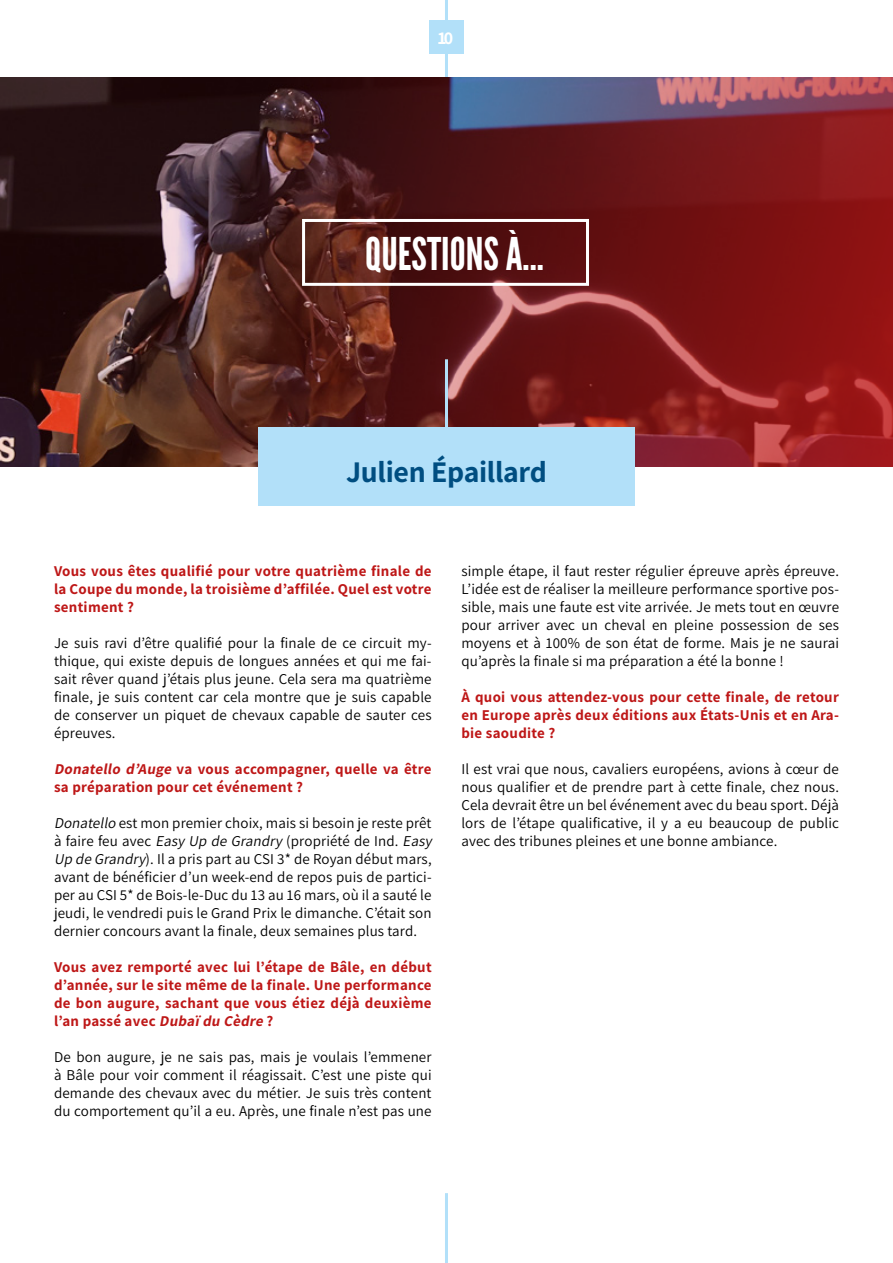
<style>
.page{position:relative;width:893px;height:1263px;background:#fff}
.page>*{position:absolute;margin:0;border:0;box-sizing:border-box;transform-origin:0 0}
.t1{font:45px "League Gothic";color:#fff}
.t2{font:700 30px "Assistant";letter-spacing:-.01em;color:#004e81}
.t3{font:700 18px "Assistant";color:#fff}
.t4{font:15px/18px "Assistant";letter-spacing:.01em;color:#000;text-align:justify}
.t5{font:700 15px/18px "Assistant";letter-spacing:.02em;color:#be1717;text-align:justify}
.s1{font-style:italic}
</style>
<div class="page">
<hr style="left:445px;top:0;width:3px;height:77px;background:#b2e0f9">
<hr style="left:445px;top:1193px;width:3px;height:70px;background:#b2e0f9">
<div style="left:429px;top:21px;width:35px;height:33px;background:#b2e0f9"></div>
<img style="left:0;top:77px;width:893px;height:389px">
<div style="left:258px;top:427px;width:377px;height:79px;background:#b2e0f9"></div>
<div style="left:302px;top:219px;width:287px;height:67px;border:3px solid #fff"></div>
<hr style="left:445px;top:359px;width:3px;height:77px;background:#b2e0f9">
<p class="t3" style="left:438px;top:26px;width:17px">10</p>
<h1 class="t1" style="left:365px;top:227px;width:180px">QUESTIONS À...</h1>
<h2 class="t2" style="left:346px;top:451px;width:202px">Julien Épaillard</h2>
<p class="t5" style="left:54px;top:561px;width:379px">Vous vous êtes qualifié pour votre quatrième finale de la Coupe du monde, la troisième d’affilée. Quel est votre sentiment ?</p>
<p class="t4" style="left:54px;top:633px;width:379px">Je suis ravi d’être qualifié pour la finale de ce circuit my&shy;thique, qui existe depuis de longues années et qui me fai&shy;sait rêver quand j’étais plus jeune. Cela sera ma quatrième finale, je suis content car cela montre que je suis capable de conserver un piquet de chevaux capable de sauter ces épreuves.</p>
<p class="t5" style="left:54px;top:759px;width:379px"><span class="s1">Donatello d’Auge</span> va vous accompagner, quelle va être sa préparation pour cet événement ?</p>
<p class="t4" style="left:54px;top:813px;width:382px;text-align:left"><span class="s1">Donatello</span> est mon premier choix, mais si besoin je reste prêt à faire feu avec <span class="s1">Easy Up de Grandry</span> (propriété de Ind. <span class="s1">Easy Up de Grandry</span>). Il a pris part au CSI 3* de Royan début mars, avant de bénéficier d’un week-end de repos puis de partici&shy;per au CSI 5* de Bois-le-Duc du 13 au 16 mars, où il a sauté le jeudi, le vendredi puis le Grand Prix le dimanche. C’était son dernier concours avant la finale, deux semaines plus tard.</p>
<p class="t5" style="left:54px;top:957px;width:379px">Vous avez remporté avec lui l’étape de Bâle, en début d’année, sur le site même de la finale. Une performance de bon augure, sachant que vous étiez déjà deuxième l’an passé avec <span class="s1">Dubaï du Cèdre</span> ?</p>
<p class="t4" style="left:54px;top:1047px;width:379px">De bon augure, je ne sais pas, mais je voulais l’emmener à Bâle pour voir comment il réagissait. C’est une piste qui demande des chevaux avec du métier. Je suis très content du comportement qu’il a eu. Après, une finale n’est pas une</p>
<p class="t4" style="left:461px;top:561px;width:379px">simple étape, il faut rester régulier épreuve après épreuve.<br>L’idée est de réaliser la meilleure performance sportive pos&shy;sible, mais une faute est vite arrivée. Je mets tout en œuvre pour arriver avec un cheval en pleine possession de ses moyens et à 100% de son état de forme. Mais je ne saurai qu’après la finale si ma préparation a été la bonne !</p>
<p class="t5" style="left:461px;top:687px;width:379px">À quoi vous attendez-vous pour cette finale, de retour en Europe après deux éditions aux États-Unis et en Ara&shy;bie saoudite ?</p>
<p class="t4" style="left:461px;top:759px;width:379px">Il est vrai que nous, cavaliers européens, avions à cœur de nous qualifier et de prendre part à cette finale, chez nous.<br>Cela devrait être un bel événement avec du beau sport. Déjà lors de l’étape qualificative, il y a eu beaucoup de public avec des tribunes pleines et une bonne ambiance.</p>
</div>
